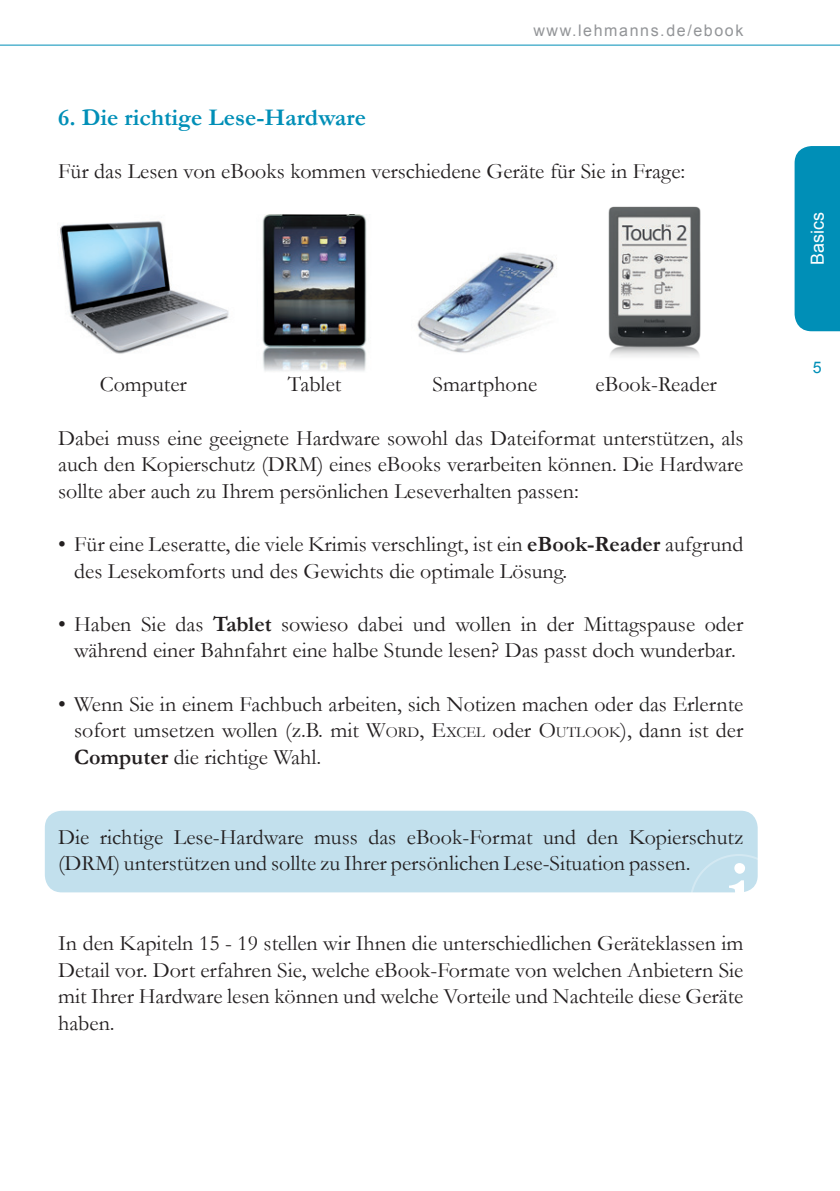
<style>
.page{position:relative;width:840px;height:1191px;background:#fff}
.page>*{position:absolute;margin:0;border:0;box-sizing:border-box;transform-origin:0 0}
.t1{font:700 83.8px "Garamond";color:#fff}
.t2{font:700 24px "Garamond";color:#008fb7}
.t3{font:22px/26.6px "Garamond";color:#231f20}
.t4{font:18px "Arial";color:#fff}
.t5{font:16px "Arial";letter-spacing:.1em;color:#939598}
.t6{font:16px "Arial";color:#008fb7}
.s1{font-weight:700}
.s2{font-style:inherit}
.s3{font-size:15.4px}
</style>
<div class="page">
<img style="left:59px;top:221px;width:170px;height:133px">
<img style="left:417px;top:252px;width:140px;height:101px">
<img style="left:262px;top:214px;width:105px;height:158px">
<img style="left:608px;top:206px;width:93px;height:151px">
<svg style="left:0;top:44px;width:839px;height:2px;background:#7ec6da"></svg>
<div style="left:794px;top:146px;width:45px;height:185px;background:#008fb7"></div>
<div style="left:45px;top:810px;width:712px;height:82px;background:#c2e0ed;border-radius:17px"></div>
<svg style="left:688px;top:853px;width:70px;height:40px"></svg>
<p class="t5" style="left:533px;top:20px;width:211px">www.lehmanns.de/ebook</p>
<p class="t2" style="left:58px;top:103px;width:309px">6. Die richtige Lese-Hardware</p>
<p class="t3" style="left:58px;top:158px;width:628px">Für das Lesen von eBooks kommen verschiedene Geräte für Sie in Frage:</p>
<p class="t3" style="left:100px;top:371px;width:89px">Computer</p>
<p class="t3" style="left:288px;top:371px;width:55px">Tablet</p>
<p class="t3" style="left:432px;top:371px;width:106px">Smartphone</p>
<p class="t3" style="left:595px;top:371px;width:123px">eBook-Reader</p>
<p class="t3" style="left:58px;top:424px;width:686px;text-align:justify">Dabei muss eine geeignete Hardware sowohl das Dateiformat unterstützen, als auch den Kopierschutz (DRM) eines eBooks verarbeiten können. Die Hardware sollte aber auch zu Ihrem persönlichen Leseverhalten passen:</p>
<p class="t3" style="left:74px;top:530px;width:670px;text-indent:-16px">• Für eine Leseratte, die viele Krimis verschlingt, ist ein <span class="s1">eBook-Reader</span> aufgrund des Lesekomforts und des Gewichts die optimale Lösung.</p>
<p class="t3" style="left:58px;top:610px;width:686px;text-align:center">• Haben Sie das <span class="s1">Tablet</span> sowieso dabei und wollen in der Mittagspause oder während einer Bahnfahrt eine halbe Stunde lesen? Das passt doch wunderbar.</p>
<p class="t3" style="left:74px;top:690px;width:670px;text-indent:-16px">• Wenn Sie in einem Fachbuch arbeiten, sich Notizen machen oder das Erlernte sofort umsetzen wollen (z.B. mit <span class="s2">W</span><span class="s3">ORD</span>, <span class="s2">E</span><span class="s3">XCEL</span> oder <span class="s2">O</span><span class="s3">UTLOO</span></p>
<p class="t3" style="left:609px;top:717px;width:136px"><span class="s3">K</span>), dann ist der</p>
<p class="t3" style="left:74px;top:743px;width:248px"><span class="s1">Computer</span> die richtige Wahl.</p>
<p class="t3" style="left:58px;top:823px;width:686px">Die richtige Lese-Hardware muss das eBook-Format und den Kopierschutz (DRM) unterstützen und sollte zu Ihrer persönlichen Lese-Situation passen.</p>
<h1 class="t1" style="left:727px;top:840px;width:25px">i</h1>
<p class="t3" style="left:58px;top:929px;width:686px;text-align:justify">In den Kapiteln 15 - 19 stellen wir Ihnen die unterschiedlichen Geräteklassen im Detail vor. Dort erfahren Sie, welche eBook-Formate von welchen Anbietern Sie mit Ihrer Hardware lesen können und welche Vorteile und Nachteile diese Geräte haben.</p>
<p class="t4" style="left:805px;top:265px;width:55px;rotate:-90deg">Basics</p>
<p class="t6" style="left:812px;top:356px;width:10px">5</p>
</div>
